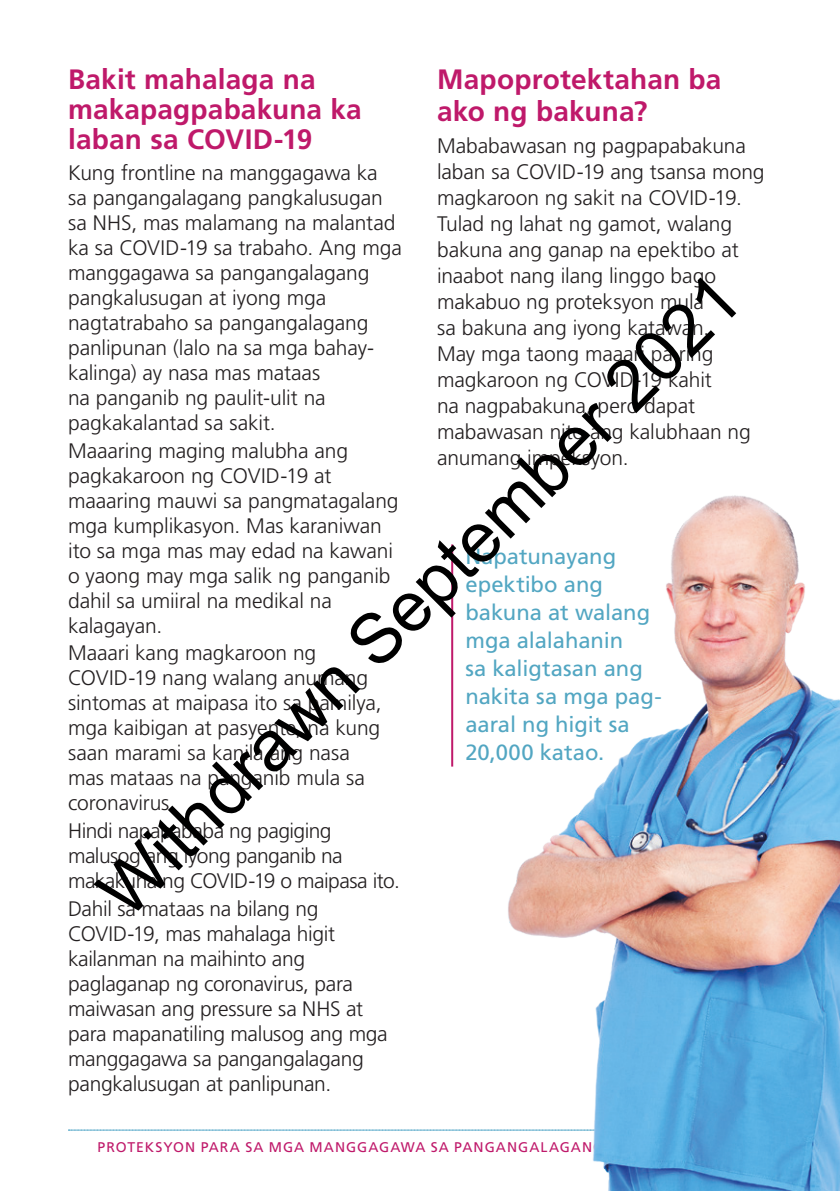
<style>
.page{position:relative;width:840px;height:1191px;background:#fff}
.page>*{position:absolute;margin:0;border:0;box-sizing:border-box;transform-origin:0 0}
.t1{font:70.4px "Arial";color:#000}
.Subtitle{font:700 28px/30px "Frutiger LT Std";letter-spacing:.005em;color:#bf196a}
.Body{font:22px/28px "Frutiger LT Std";letter-spacing:-.005em;color:#52a6c2}
.Body-2{font:300 21px/25px "Frutiger LT Std";letter-spacing:-.005em;color:#231f20}
.Body-3{font:300 21px/25px "Frutiger LT Std";letter-spacing:-.025em;color:#231f20}
.t2{font:14px "Frutiger LT Std";letter-spacing:.07em;color:#bf196a}
</style>
<div class="page">
<hr style="left:68px;top:1129px;width:703px;height:1px;background:#5eaccb">
<svg style="left:69px;top:1129px;width:402px;height:1px"></svg>
<img style="left:471px;top:495px;width:368px;height:696px">
<hr style="left:451px;top:544px;width:2px;height:222px;background:#bf196a">
<p class="Subtitle" style="left:68px;top:64px;width:295px">Bakit mahalaga na makapagpabakuna ka laban sa COVID-19</p>
<p class="Body-2" style="left:68px;top:160px;width:335px">Kung frontline na manggagawa ka<br>sa pangangalagang pangkalusugan sa NHS, mas malamang na malantad ka sa COVID-19 sa trabaho. Ang mga manggagawa sa pangangalagang pangkalusugan at iyong mga nagtatrabaho sa pangangalagang panlipunan (lalo na sa mga bahay&shy;kalinga) ay nasa mas mataas<br>na panganib ng paulit-ulit na pagkakalantad sa sakit.</p>
<p class="Body-2" style="left:68px;top:438px;width:332px">Maaaring maging malubha ang pagkakaroon ng COVID-19 at maaaring mauwi sa pangmatagalang mga kumplikasyon. Mas karaniwan ito sa mga mas may edad na kawani o yaong may mga salik ng panganib dahil sa umiiral na medikal na kalagayan.</p>
<p class="Body-2" style="left:68px;top:641px;width:315px">Maaari kang magkaroon ng<br>COVID-19 nang walang anumang sintomas at maipasa ito sa pamilya, mga kaibigan at pasyente, na kung saan marami sa kanila ang nasa mas mataas na panganib mula sa coronavirus.</p>
<p class="Body-3" style="left:68px;top:819px;width:333px">Hindi napapababa ng pagiging malusog ang iyong panganib na makakuha ng COVID-19 o maipasa ito.</p>
<p class="Body-2" style="left:68px;top:896px;width:321px">Dahil sa mataas na bilang ng<br>COVID-19, mas mahalaga higit kailanman na maihinto ang paglaganap ng coronavirus, para maiwasan ang pressure sa NHS at para mapanatiling malusog ang mga manggagawa sa pangangalagang pangkalusugan at panlipunan.</p>
<p class="Subtitle" style="left:437px;top:63px;width:286px;line-height:32px">Mapoprotektahan ba ako ng bakuna?</p>
<p class="Body-2" style="left:437px;top:133px;width:329px;line-height:26px">Mababawasan ng pagpapabakuna laban sa COVID-19 ang tsansa mong magkaroon ng sakit na COVID-19.<br>Tulad ng lahat ng gamot, walang bakuna ang ganap na epektibo at inaabot nang ilang linggo bago makabuo ng proteksyon mula<br>sa bakuna ang iyong katawan.<br>May mga taong maaari pa ring magkaroon ng COVID-19 kahit<br>na nagpabakuna, pero dapat mabawasan nito ang kalubhaan ng anumang impeksyon.</p>
<h1 class="t1" style="left:76px;top:869px;width:873px;rotate:-45deg">Withdrawn September 2021</h1>
<p class="Body" style="left:465px;top:543px;width:198px">Napatunayang epektibo ang bakuna at walang mga alalahanin<br>sa kaligtasan ang nakita sa mga pag&shy;aaral ng higit sa<br>20,000 katao.</p>
<p class="t2" style="left:97px;top:1139px;width:646px">PROTEKSYON PARA SA MGA MANGGAGAWA SA PANGANGALAGANG PANGKALUSUGAN</p>
</div>
